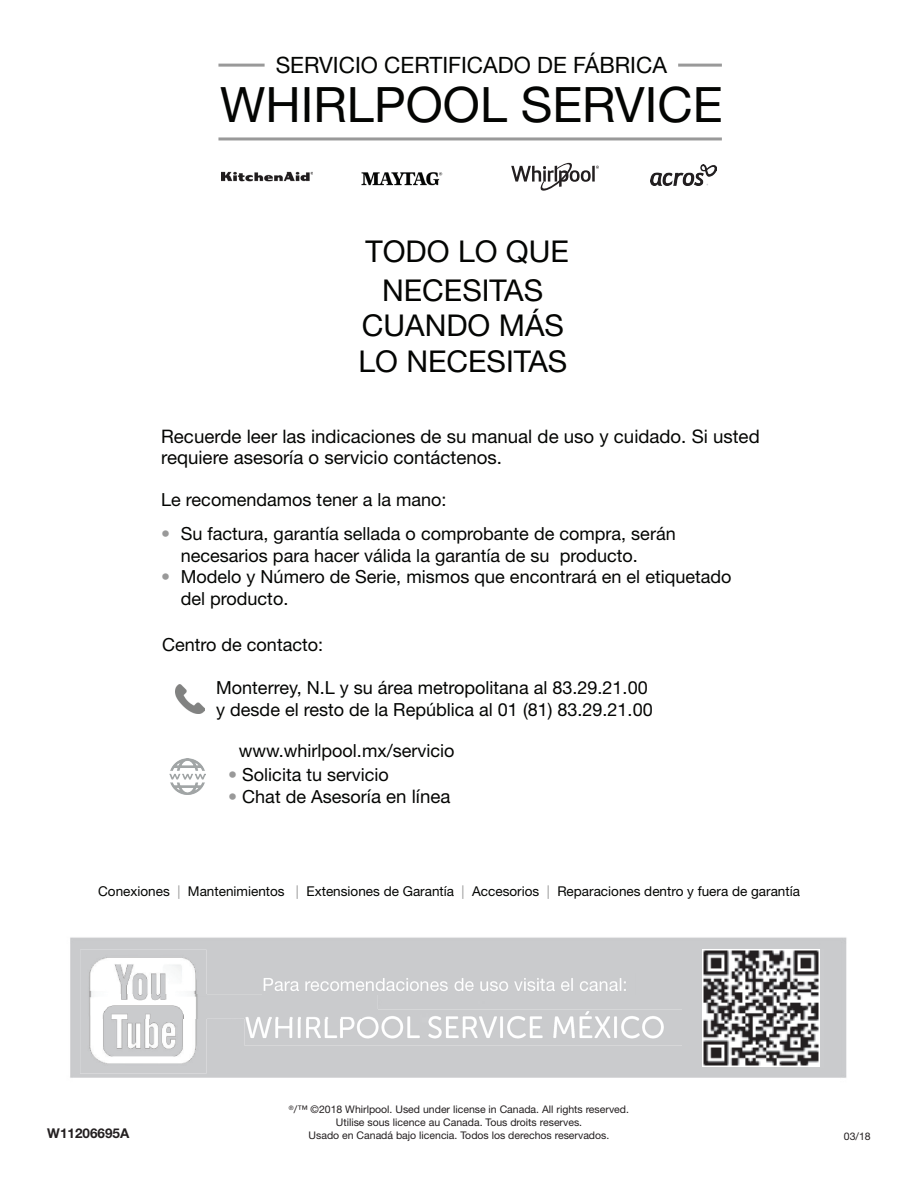
<style>
.page{position:relative;width:918px;height:1188px;background:#fff}
.page>*{position:absolute;margin:0;border:0;box-sizing:border-box;transform-origin:0 0}
.t1{font:48.9px "Helvetica Neue LT Std";color:#040503}
.t2{font:30px/39.2px "Helvetica Neue LT Std";color:#040503;text-align:center}
.t3{font:22.5px "Helvetica Neue LT Std";color:#040503}
.t4{font:18.6px/21px "Helvetica Neue LT Std";color:#040503}
.t5{font:18px/21.6px "Helvetica Neue LT Std";color:#040503}
.t6{font:13.5px "Helvetica Neue LT Std";color:#040503}
.Part_Number{font:700 13.5px "Helvetica Neue LT Std";color:#231f20}
.Legal_Lines_Centered{font:10.5px/12.6px "Helvetica Neue LT Std";color:#231f20;text-align:center}
.Legal_Lines_Right{font:10.5px "Helvetica Neue LT Std";color:#231f20}
.s1{color:#999}
.s2{font-size:18.6px}
</style>
<div class="page">
<hr style="left:218px;top:137px;width:504px;height:3px;background:#999">
<hr style="left:218px;top:64px;width:504px;height:3px;background:#999">
<div style="left:265px;top:57px;width:412px;height:20px;background:#fff"></div>
<img style="left:221px;top:171px;width:91px;height:11px">
<img style="left:361px;top:172px;width:81px;height:14px">
<svg style="left:511px;top:162px;width:88px;height:29px"></svg>
<img style="left:650px;top:164px;width:67px;height:22px">
<div style="left:70px;top:937px;width:777px;height:141px;background:#cacbcd"></div>
<div style="left:206px;top:995px;width:172px;height:23px;background:#cacbcd"></div>
<img style="left:80px;top:950px;width:126px;height:124px">
<img style="left:244px;top:1009px;width:438px;height:36px">
<img style="left:244px;top:1009px;width:134px;height:9px">
<img style="left:262px;top:974px;width:373px;height:21px">
<img style="left:703px;top:950px;width:117px;height:117px">
<img style="left:170px;top:758px;width:36px;height:36px">
<img style="left:176px;top:685px;width:29px;height:29px">
<p class="t3" style="left:276px;top:51px;width:393px">SERVICIO CERTIFICADO DE FÁBRICA</p>
<p class="t1" style="left:220px;top:76px;width:504px">WHIRLPOOL SERVICE</p>
<p class="t2" style="left:366px;top:231px;width:205px">TODO LO QUE<br>NECESITAS</p>
<p class="t2" style="left:358px;top:307px;width:210px;line-height:36.2px;text-align:left">CUANDO MÁS<br>LO NECESITAS</p>
<p class="t4" style="left:161px;top:426px;width:600px">Recuerde leer las indicaciones de su manual de uso y cuidado. Si usted requiere asesoría o servicio contáctenos.</p>
<p class="t5" style="left:161px;top:488px;width:287px">Le recomendamos tener a la mano:</p>
<p class="t5" style="left:181px;top:523px;width:496px;text-indent:-20px"><span class="s1">•</span> Su factura, garantía sellada o comprobante de compra, serán necesarios para hacer válida la garantía de su producto.</p>
<p class="t5" style="left:181px;top:566px;width:552px;text-indent:-20px"><span class="s1">•</span> Modelo y Número de Serie, mismos que encontrará en el etiquetado del producto.</p>
<p class="t5" style="left:162px;top:633px;width:163px">Centro de contacto:</p>
<p class="t5" style="left:216px;top:677px;width:438px">Monterrey, N.L y su área metropolitana al 83.29.21.00 y desde el resto de la República al 01 (81) 83.29.21.00</p>
<p class="t5" style="left:239px;top:740px;width:217px">www.whirlpool.mx/servicio</p>
<p class="t5" style="left:228px;top:763px;width:162px"><span class="s1">•</span> Solicita tu servicio</p>
<p class="t5" style="left:228px;top:785px;width:224px"><span class="s1">•</span> Chat de Asesor<span class="s2">ía en línea</span></p>
<p class="t6" style="left:98px;top:883px;width:703px">Conexiones <span class="s1">|</span> Mantenimientos <span class="s1">|</span> Extensiones de Garantía <span class="s1">|</span> Accesorios <span class="s1">|</span> Reparaciones dentro y fuera de garantía</p>
<p class="Part_Number" style="left:47px;top:1125px;width:84px">W11206695A</p>
<p class="Legal_Lines_Centered" style="left:289px;top:1103px;width:342px"><sup>®</sup>/™ ©2018 Whirlpool. Used under license in Canada. All rights reserved.</p>
<p class="Legal_Lines_Centered" style="left:309px;top:1116px;width:302px">Utilise sous licence au Canada. Tous droits reserves.<br>Usado en Canadá bajo licencia. Todos los derechos reservados.</p>
<p class="Legal_Lines_Right" style="left:844px;top:1130px;width:28px">03/18</p>
</div>
